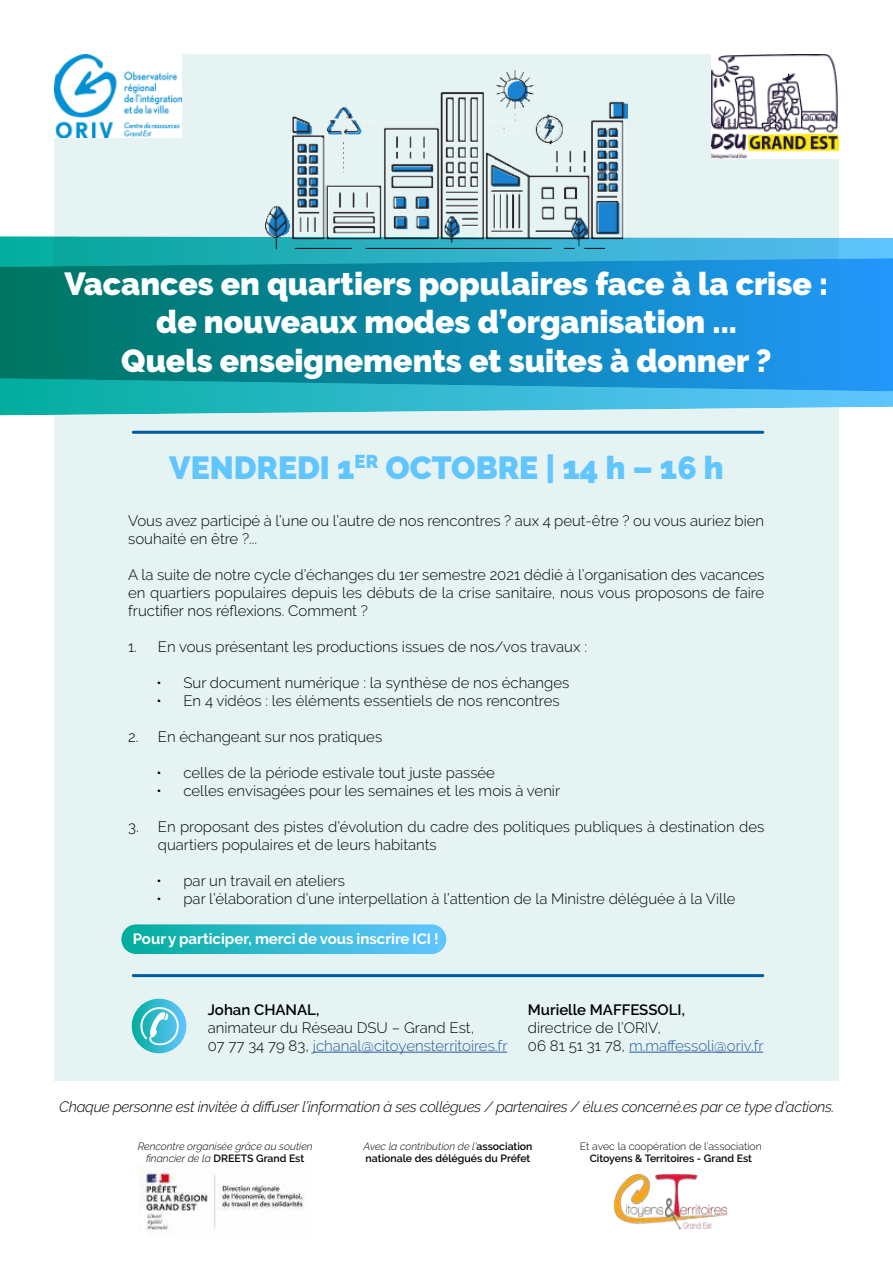
<style>
.page{position:relative;width:893px;height:1263px;background:#fff}
.page>*{position:absolute;margin:0;border:0;box-sizing:border-box;transform-origin:0 0}
.t1{font:900 31.8px/38.2px "Raleway";color:#fff;text-align:center}
.t2{font:900 31.8px "Raleway";color:#61c5ff}
.t3{font:300 15px/18px "Raleway";color:#000}
.t4{font:italic 300 15px "Raleway";letter-spacing:-.02em;color:#000}
.t5{font:700 15px "Raleway";color:#fff}
.t6{font:600 15px "Raleway";color:#000}
.t7{font:600 10.5px/12.6px "Raleway";color:#000}
.t8{font:italic 300 10.5px/12.6px "Raleway";color:#000;text-align:center}
.t9{font:300 10.5px "Raleway";color:#000}
.s1{color:#265b9b}
.s2{font-weight:600;font-style:normal}
.s3{font-weight:300;font-style:italic}
</style>
<div class="page">
<div style="left:54px;top:54px;width:785px;height:1026px;background:#e5f3f3"></div>
<img style="left:265px;top:70px;width:362px;height:166px">
<img style="left:712px;top:54px;width:127px;height:104px">
<img style="left:54px;top:54px;width:127px;height:83px">
<hr style="left:133px;top:431px;width:630px;height:3px;background:#005a9e">
<hr style="left:133px;top:974px;width:630px;height:3px;background:#005a9e">
<svg style="left:0;top:391px;width:893px;height:24px"></svg>
<svg style="left:0;top:236px;width:893px;height:155px;background:#1490b2"></svg>
<hr style="left:629px;top:1052px;width:134px;height:1px;background:#265b9b">
<hr style="left:313px;top:1052px;width:194px;height:1px;background:#265b9b">
<img style="left:140px;top:1167px;width:165px;height:68px">
<img style="left:614px;top:1174px;width:113px;height:55px">
<svg style="left:132px;top:998px;width:55px;height:55px"></svg>
<div style="left:121px;top:924px;width:325px;height:30px;background:linear-gradient(to right,#03ae9e,#64c6ff);border-radius:15px"></div>
<svg style="left:140px;top:1006px;width:39px;height:39px;background:#34b9d0"></svg>
<h1 class="t1" style="left:64px;top:267px;width:766px">Vacances en quartiers populaires face à la crise : de nouveaux modes d’organisation ...<br>Quels enseignements et suites à donner ?</h1>
<h1 class="t2" style="left:169px;top:454px;width:556px">VENDREDI 1<sup>ER</sup> OCTOBRE | 14 h – 16 h</h1>
<p class="t3" style="left:128px;top:513px;width:638px">Vous avez participé à l’une ou l’autre de nos rencontres ? aux 4 peut-être ? ou vous auriez bien souhaité en être ?...</p>
<p class="t3" style="left:128px;top:567px;width:638px;text-align:justify">A la suite de notre cycle d’échanges du 1er semestre 2021 dédié à l’organisation des vacances en quartiers populaires depuis les débuts de la crise sanitaire, nous vous proposons de faire fructifier nos réflexions. Comment ?</p>
<p class="t3" style="left:128px;top:639px;width:460px">1. En vous présentant les productions issues de nos/vos travaux :</p>
<p class="t3" style="left:156px;top:675px;width:414px">• Sur document numérique : la synthèse de nos échanges</p>
<p class="t3" style="left:156px;top:693px;width:405px">• En 4 vidéos : les éléments essentiels de nos rencontres</p>
<p class="t3" style="left:128px;top:729px;width:256px">2. En échangeant sur nos pratiques</p>
<p class="t3" style="left:156px;top:765px;width:340px">• celles de la période estivale tout juste passée</p>
<p class="t3" style="left:156px;top:783px;width:405px">• celles envisagées pour les semaines et les mois à venir</p>
<p class="t3" style="left:158px;top:819px;width:608px;text-indent:-30px">3. En proposant des pistes d’évolution du cadre des politiques publiques à destination des quartiers populaires et de leurs habitants</p>
<p class="t3" style="left:156px;top:873px;width:190px">• par un travail en ateliers</p>
<p class="t3" style="left:156px;top:891px;width:581px">• par l’élaboration d’une interpellation à l’attention de la Ministre déléguée à la Ville</p>
<p class="t5" style="left:133px;top:933px;width:308px">Pour y participer, merci de vous inscrire ICI !</p>
<p class="t6" style="left:208px;top:1004px;width:113px">Johan CHANAL,</p>
<p class="t3" style="left:208px;top:1020px;width:301px">animateur du Réseau DSU – Grand Est,<br>07 77 34 79 83, <span class="s1">jchanal@citoyensterritoires.fr</span></p>
<p class="t6" style="left:528px;top:1004px;width:159px">Murielle MAFFESSOLI,</p>
<p class="t3" style="left:528px;top:1020px;width:237px">directrice de l’ORIV,<br>06 81 51 31 78, <span class="s1">m.maffessoli@oriv.fr</span></p>
<p class="t4" style="left:59px;top:1098px;width:777px">Chaque personne est invitée à diffuser l’information à ses collègues / partenaires / élu.es concerné.es par ce type d’actions.</p>
<p class="t8" style="left:138px;top:1140px;width:176px">Rencontre organisée grâce au soutien financier de la <span class="s2">DREETS Grand Est</span></p>
<p class="t9" style="left:580px;top:1142px;width:183px">Et avec la coopération de l’association</p>
<p class="t7" style="left:364px;top:1141px;width:171px"><span class="s3">Avec la contribution de l’</span>association nationale des délégués du Préfet</p>
<p class="t7" style="left:590px;top:1153px;width:164px">Citoyens &amp; Territoires - Grand Est</p>
</div>
